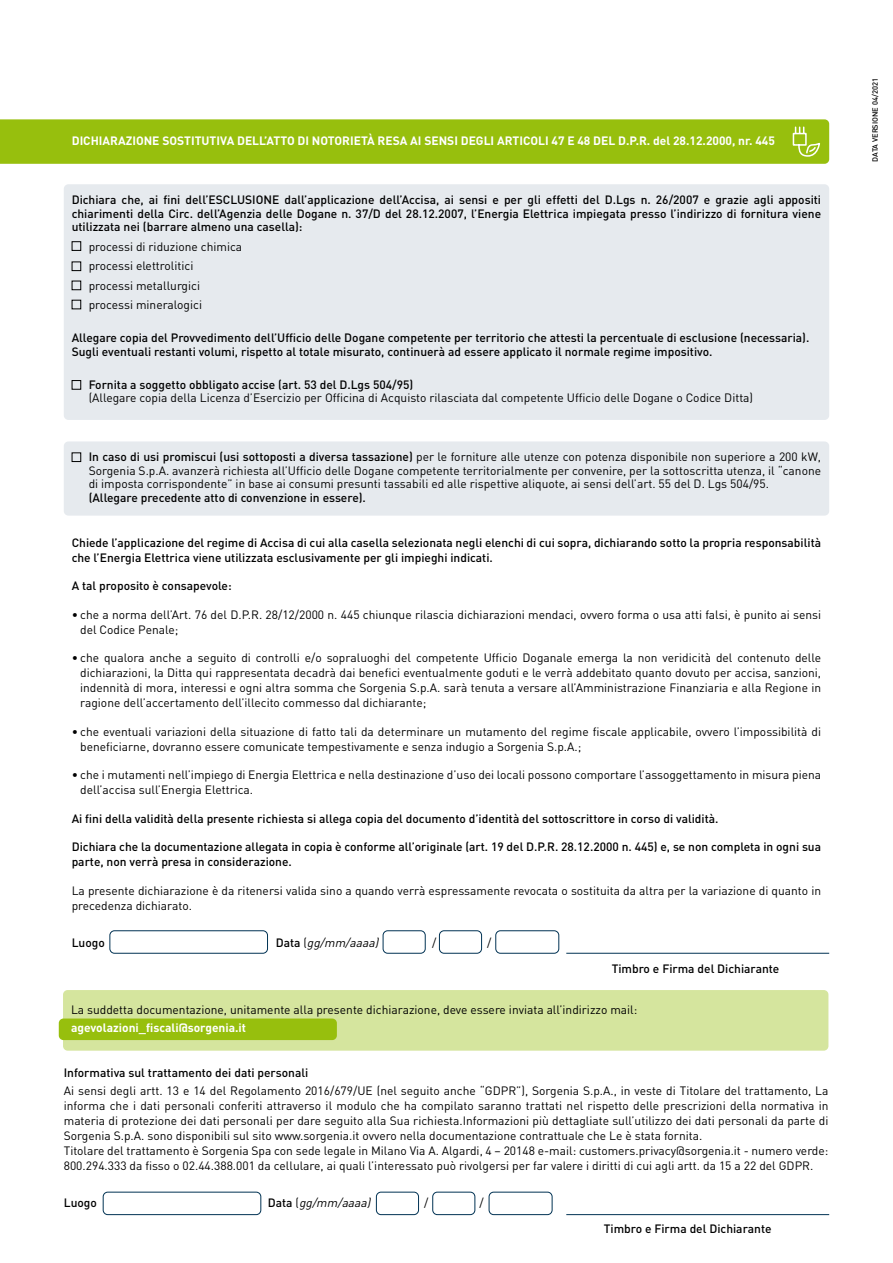
<style>
.page{position:relative;width:893px;height:1263px;background:#fff}
.page>*{position:absolute;margin:0;border:0;box-sizing:border-box;transform-origin:0 0}
.t1{font:12px/15px "DIN";color:#000}
.t2{font:500 12px/13.5px "DIN";color:#000}
.t3{font:700 12px "DIN";color:#fff}
.t4{font:italic 12px "DIN";color:#000}
.t5{font:500 7.5px "DIN";color:#000}
.s1{font-weight:500}
.s2{font-weight:500;font-style:normal}
.s3{font-style:normal}
</style>
<div class="page">
<div style="left:64px;top:441px;width:765px;height:75px;background:#e6eaee;border-radius:5px"></div>
<div style="left:64px;top:184px;width:765px;height:236px;background:#e6eaee;border-radius:5px"></div>
<div style="left:109px;top:930px;width:159px;height:24px;border:1px solid #003253;border-radius:5px"></div>
<div style="left:383px;top:930px;width:43px;height:24px;border:1px solid #003253;border-radius:5px"></div>
<div style="left:439px;top:930px;width:43px;height:24px;border:1px solid #003253;border-radius:5px"></div>
<div style="left:495px;top:930px;width:64px;height:24px;border:1px solid #003253;border-radius:5px"></div>
<div style="left:103px;top:1192px;width:158px;height:23px;border:1px solid #003253;border-radius:5px"></div>
<div style="left:376px;top:1192px;width:43px;height:23px;border:1px solid #003253;border-radius:5px"></div>
<div style="left:432px;top:1192px;width:43px;height:23px;border:1px solid #003253;border-radius:5px"></div>
<div style="left:489px;top:1192px;width:63px;height:23px;border:1px solid #003253;border-radius:5px"></div>
<hr style="left:566px;top:1214px;width:263px;height:1px;background:#003253">
<div style="left:63px;top:990px;width:765px;height:61px;background:#d5e59e;border-radius:5px"></div>
<div style="left:59px;top:1018px;width:278px;height:22px;background:#97bf0d;border-radius:5px"></div>
<div style="left:0;top:119px;width:829px;height:45px;background:#97bf0d"></div>
<div style="left:72px;top:241px;width:9px;height:10px;border:1px solid #000"></div>
<div style="left:72px;top:261px;width:9px;height:10px;border:1px solid #000"></div>
<div style="left:72px;top:281px;width:9px;height:9px;border:1px solid #000"></div>
<div style="left:72px;top:380px;width:9px;height:10px;border:1px solid #000"></div>
<hr style="left:566px;top:953px;width:263px;height:1px;background:#003253">
<div style="left:72px;top:452px;width:9px;height:10px;border:1px solid #000"></div>
<p class="t3" style="left:72px;top:133px;width:705px">DICHIARAZIONE SOSTITUTIVA DELL’ATTO DI NOTORIETÀ RESA AI SENSI DEGLI ARTICOLI 47 E 48 DEL D.P.R. del 28.12.2000, nr. 445</p>
<p class="t2" style="left:72px;top:193px;width:751px;text-align:justify">Dichiara che, ai fini dell’ESCLUSIONE dall’applicazione dell’Accisa, ai sensi e per gli effetti del D.Lgs n. 26/2007 e grazie agli appositi chiarimenti della Circ. dell’Agenzia delle Dogane n. 37/D del 28.12.2007, l’Energia Elettrica impiegata presso l’indirizzo di fornitura viene utilizzata nei (barrare almeno una casella):</p>
<p class="t1" style="left:89px;top:237px;width:155px;line-height:19.5px">processi di riduzione chimica processi elettrolitici<br>processi metallurgici processi mineralogici</p>
<p class="t2" style="left:72px;top:331px;width:739px">Allegare copia del Provvedimento dell’Ufficio delle Dogane competente per territorio che attesti la percentuale di esclusione (necessaria).<br>Sugli eventuali restanti volumi, rispetto al totale misurato, continuerà ad essere applicato il normale regime impositivo.</p>
<p class="t2" style="left:89px;top:377px;width:326px">Fornita a soggetto obbligato accise (art. 53 del D.Lgs 504/95)</p>
<p class="t1" style="left:89px;top:390px;width:666px">(Allegare copia della Licenza d’Esercizio per Officina di Acquisto rilasciata dal competente Ufficio delle Dogane o Codice Ditta)</p>
<p class="t1" style="left:89px;top:450px;width:734px;line-height:13.5px;text-align:justify"><span class="s1">In caso di usi promiscui (usi sottoposti a diversa tassazione)</span> per le forniture alle utenze con potenza disponibile non superiore a 200 kW, Sorgenia S.p.A. avanzerà richiesta all’Ufficio delle Dogane competente territorialmente per convenire, per la sottoscritta utenza, il “canone di imposta corrispondente” in base ai consumi presunti tassabili ed alle rispettive aliquote, ai sensi dell’art. 55 del D. Lgs 504/95.</p>
<p class="t2" style="left:89px;top:490px;width:279px">(Allegare precedente atto di convenzione in essere).</p>
<p class="t2" style="left:72px;top:534px;width:751px;line-height:15px">Chiede l’applicazione del regime di Accisa di cui alla casella selezionata negli elenchi di cui sopra, dichiarando sotto la propria responsabilità che l’Energia Elettrica viene utilizzata esclusivamente per gli impieghi indicati.</p>
<p class="t2" style="left:72px;top:578px;width:162px">A tal proposito è consapevole:</p>
<p class="t1" style="left:80px;top:606px;width:742px;text-indent:-9px">• che a norma dell’Art. 76 del D.P.R. 28/12/2000 n. 445 chiunque rilascia dichiarazioni mendaci, ovvero forma o usa atti falsi, è punito ai sensi del Codice Penale;</p>
<p class="t1" style="left:80px;top:650px;width:742px;text-align:justify;text-indent:-9px">• che qualora anche a seguito di controlli e/o sopraluoghi del competente Ufficio Doganale emerga la non veridicità del contenuto delle dichiarazioni, la Ditta qui rappresentata decadrà dai benefici eventualmente goduti e le verrà addebitato quanto dovuto per accisa, sanzioni, indennità di mora, interessi e ogni altra somma che Sorgenia S.p.A. sarà tenuta a versare all’Amministrazione Finanziaria e alla Regione in ragione dell’accertamento dell’illecito commesso dal dichiarante;</p>
<p class="t1" style="left:80px;top:723px;width:742px;text-indent:-9px">• che eventuali variazioni della situazione di fatto tali da determinare un mutamento del regime fiscale applicabile, ovvero l’impossibilità di beneficiarne, dovranno essere comunicate tempestivamente e senza indugio a Sorgenia S.p.A.;</p>
<p class="t1" style="left:80px;top:767px;width:742px;text-indent:-9px">• che i mutamenti nell’impiego di Energia Elettrica e nella destinazione d’uso dei locali possono comportare l’assoggettamento in misura piena dell’accisa sull’Energia Elettrica.</p>
<p class="t2" style="left:72px;top:811px;width:648px">Ai fini della validità della presente richiesta si allega copia del documento d’identità del sottoscrittore in corso di validità.</p>
<p class="t2" style="left:72px;top:839px;width:751px;line-height:15px">Dichiara che la documentazione allegata in copia è conforme all’originale (art. 19 del D.P.R. 28.12.2000 n. 445) e, se non completa in ogni sua parte, non verrà presa in considerazione.</p>
<p class="t1" style="left:72px;top:882px;width:751px">La presente dichiarazione è da ritenersi valida sino a quando verrà espressamente revocata o sostituita da altra per la variazione di quanto in precedenza dichiarato.</p>
<p class="t2" style="left:72px;top:935px;width:35px">Luogo</p>
<p class="t4" style="left:276px;top:935px;width:107px"><span class="s2">D a t a</span> <span class="s3">(</span> gg/mm/aaaa)</p>
<p class="t1" style="left:432px;top:935px;width:6px">/</p>
<p class="t1" style="left:487px;top:935px;width:6px">/</p>
<p class="t2" style="left:612px;top:961px;width:169px">Timbro e Firma del Dichiarante</p>
<p class="t1" style="left:71px;top:1001px;width:568px">La suddetta documentazione, unitamente alla presente dichiarazione, deve essere inviata all’indirizzo mail:</p>
<p class="t3" style="left:71px;top:1019px;width:177px">agevolazioni_fiscali@sorgenia.it</p>
<p class="t2" style="left:64px;top:1065px;width:246px">Informativa sul trattamento dei dati personali</p>
<p class="t1" style="left:64px;top:1083px;width:766px">Ai sensi degli artt. 13 e 14 del Regolamento 2016/679/UE (nel seguito anche “GDPR”), Sorgenia S.p.A., in veste di Titolare del trattamento, La informa che i dati personali conferiti attraverso il modulo che ha compilato saranno trattati nel rispetto delle prescrizioni della normativa in materia di protezione dei dati personali per dare seguito alla Sua richiesta.Informazioni più dettagliate sull’utilizzo dei dati personali da parte di Sorgenia S.p.A. sono disponibili sul sito www.sorgenia.it ovvero nella documentazione contrattuale che Le è stata fornita.<br>Titolare del trattamento è Sorgenia Spa con sede legale in Milano Via A. Algardi, 4 – 20148 e-mail: customers.privacy@sorgenia.it - numero verde:<br>800.294.333 da fisso o 02.44.388.001 da cellulare, ai quali l’interessato può rivolgersi per far valere i diritti di cui agli artt. da 15 a 22 del GDPR.</p>
<p class="t2" style="left:64px;top:1196px;width:35px">Luogo</p>
<p class="t4" style="left:268px;top:1195px;width:107px"><span class="s2">D a t a</span> <span class="s3">(</span> gg/mm/aaaa)</p>
<p class="t1" style="left:424px;top:1195px;width:6px">/</p>
<p class="t1" style="left:479px;top:1195px;width:6px">/</p>
<p class="t2" style="left:604px;top:1221px;width:169px">Timbro e Firma del Dichiarante</p>
<p class="t5" style="left:870px;top:162px;width:85px;rotate:-90deg">DATA VERSIONE 04/2021</p>
</div>
